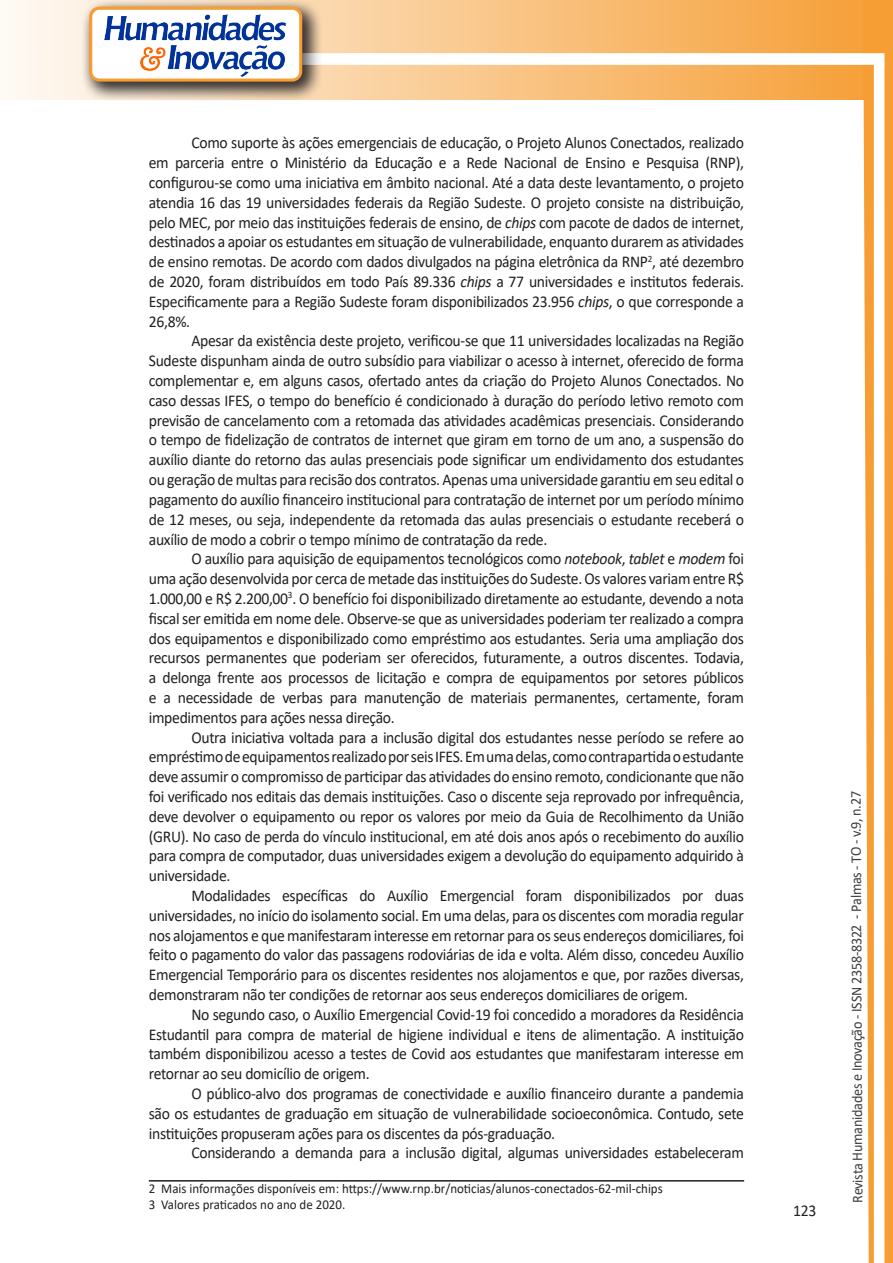
<style>
.page{position:relative;width:893px;height:1263px;background:#fff}
.page>*{position:absolute;margin:0;border:0;box-sizing:border-box;transform-origin:0 0}
.texto{font:16.5px/19.8px "Calibri";letter-spacing:-.02em;color:#231f20;text-align:justify;scale:.95 1}
.t1{font:15px "Calibri";letter-spacing:-.025em;color:#3e3e3f;scale:.95 1}
.Rodapé{font:13.5px "Calibri";color:#231f20;scale:.96 1}
.s1{font-style:italic}
</style>
<div class="page">
<svg style="left:5px;top:0;width:858px;height:100px;background:#f9c484"></svg>
<div style="left:302px;top:53px;width:582px;height:12px;background:#fff;border:2px solid #fff"></div>
<svg style="left:863px;top:0;width:30px;height:1263px"></svg>
<div style="left:81px;top:0;width:241px;height:102px;background:#231f20;opacity:.75"></div>
<div style="left:91px;top:8px;width:210px;height:72px;background:#fff;border-radius:9px"></div>
<img style="left:104px;top:14px;width:181px;height:62px">
<div style="left:89px;top:7px;width:213px;height:75px;border:3px solid #f69e34;border-radius:9px"></div>
<hr style="left:149px;top:1180px;width:595px;height:1px;background:#231f20">
<p class="texto" style="left:149px;top:133px;width:628px;text-indent:43px">Como suporte às ações emergenciais de educação, o Projeto Alunos Conectados, realizado em parceria entre o Ministério da Educação e a Rede Nacional de Ensino e Pesquisa (RNP), configurou-se como uma iniciativa em âmbito nacional. Até a data deste levantamento, o projeto atendia 16 das 19 universidades federais da Região Sudeste. O projeto consiste na distribuição, pelo MEC, por meio das instituições federais de ensino, de <span class="s1">chips</span> com pacote de dados de internet, destinados a apoiar os estudantes em situação de vulnerabilidade, enquanto durarem as atividades de ensino remotas. De acordo com dados divulgados na página eletrônica da RNP<sup>2</sup>, até dezembro de 2020, foram distribuídos em todo País 89.336 <span class="s1">chips</span> a 77 universidades e institutos federais.<br>Especificamente para a Região Sudeste foram disponibilizados 23.956 <span class="s1">chips</span>, o que corresponde a 26,8%.</p>
<p class="texto" style="left:149px;top:331px;width:628px;text-indent:43px">Apesar da existência deste projeto, verificou-se que 11 universidades localizadas na Região Sudeste dispunham ainda de outro subsídio para viabilizar o acesso à internet, oferecido de forma complementar e, em alguns casos, ofertado antes da criação do Projeto Alunos Conectados. No caso dessas IFES, o tempo do benefício é condicionado à duração do período letivo remoto com previsão de cancelamento com a retomada das atividades acadêmicas presenciais. Considerando o tempo de fidelização de contratos de internet que giram em torno de um ano, a suspensão do auxílio diante do retorno das aulas presenciais pode significar um endividamento dos estudantes ou geração de multas para recisão dos contratos. Apenas uma universidade garantiu em seu edital o pagamento do auxílio financeiro institucional para contratação de internet por um período mínimo de 12 meses, ou seja, independente da retomada das aulas presenciais o estudante receberá o auxílio de modo a cobrir o tempo mínimo de contratação da rede.</p>
<p class="texto" style="left:149px;top:548px;width:628px;text-indent:43px">O auxílio para aquisição de equipamentos tecnológicos como <span class="s1">notebook</span>, <span class="s1">tablet</span> e <span class="s1">modem</span> foi uma ação desenvolvida por cerca de metade das instituições do Sudeste. Os valores variam entre R$ 1.000,00 e R$ 2.200,00<sup>3</sup>. O benefício foi disponibilizado diretamente ao estudante, devendo a nota fiscal ser emitida em nome dele. Observe-se que as universidades poderiam ter realizado a compra dos equipamentos e disponibilizado como empréstimo aos estudantes. Seria uma ampliação dos recursos permanentes que poderiam ser oferecidos, futuramente, a outros discentes. Todavia, a delonga frente aos processos de licitação e compra de equipamentos por setores públicos e a necessidade de verbas para manutenção de materiais permanentes, certamente, foram impedimentos para ações nessa direção.</p>
<p class="texto" style="left:149px;top:727px;width:628px;text-indent:43px">Outra iniciativa voltada para a inclusão digital dos estudantes nesse período se refere ao empréstimo de equipamentos realizado por seis IFES. Em uma delas, como contrapartida o estudante deve assumir o compromisso de participar das atividades do ensino remoto, condicionante que não foi verificado nos editais das demais instituições. Caso o discente seja reprovado por infrequência, deve devolver o equipamento ou repor os valores por meio da Guia de Recolhimento da União (GRU). No caso de perda do vínculo institucional, em até dois anos após o recebimento do auxílio para compra de computador, duas universidades exigem a devolução do equipamento adquirido à universidade.</p>
<p class="texto" style="left:149px;top:885px;width:628px;text-indent:43px">Modalidades específicas do Auxílio Emergencial foram disponibilizados por duas universidades, no início do isolamento social. Em uma delas, para os discentes com moradia regular nos alojamentos e que manifestaram interesse em retornar para os seus endereços domiciliares, foi feito o pagamento do valor das passagens rodoviárias de ida e volta. Além disso, concedeu Auxílio Emergencial Temporário para os discentes residentes nos alojamentos e que, por razões diversas, demonstraram não ter condições de retornar aos seus endereços domiciliares de origem.</p>
<p class="texto" style="left:149px;top:1004px;width:628px;text-indent:43px">No segundo caso, o Auxílio Emergencial Covid-19 foi concedido a moradores da Residência Estudantil para compra de material de higiene individual e itens de alimentação. A instituição também disponibilizou acesso a testes de Covid aos estudantes que manifestaram interesse em retornar ao seu domicílio de origem.</p>
<p class="texto" style="left:149px;top:1083px;width:628px;text-indent:43px">O público-alvo dos programas de conectividade e auxílio financeiro durante a pandemia são os estudantes de graduação em situação de vulnerabilidade socioeconômica. Contudo, sete instituições propuseram ações para os discentes da pós-graduação.</p>
<p class="texto" style="left:191px;top:1142px;width:583px">Considerando a demanda para a inclusão digital, algumas universidades estabeleceram</p>
<p class="Rodapé" style="left:149px;top:1179px;width:537px">2 Mais informações disponíveis em: https://www.rnp.br/noticias/alunos-conectados-62-mil-chips</p>
<p class="Rodapé" style="left:149px;top:1195px;width:206px">3 Valores praticados no ano de 2020.</p>
<p class="texto" style="left:793px;top:1200px;width:26px">123</p>
<p class="t1" style="left:846px;top:1203px;width:435px;rotate:-90deg">Revista Humanidades e Inovação - ISSN 2358-8322 - Palmas - TO - v.9, n.27</p>
</div>
